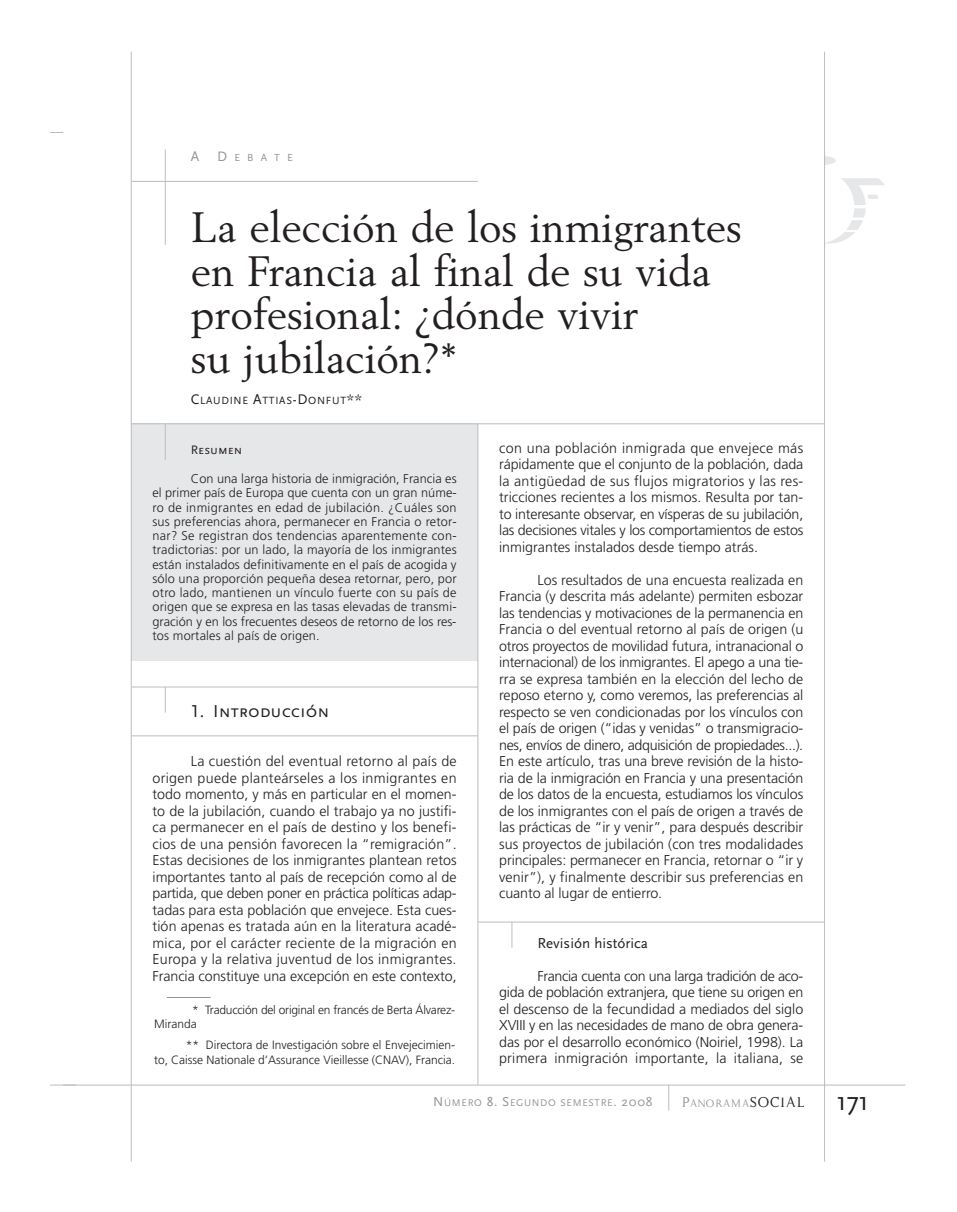
<style>
.page{position:relative;width:957px;height:1212px;background:#fff}
.page>*{position:absolute;margin:0;border:0;box-sizing:border-box;transform-origin:0 0}
.t1{font:42px/43.5px "Berling";color:#231f20}
.t2{font:18px "Scala Sans Caps";color:#231f20}
.t3{font:15px "Scala Sans";color:#231f20}
.t4{font:300 14.25px/16.5px "Frutiger";color:#231f20;text-align:justify}
.t5{font:14.25px "Scala Sans Caps";color:#939598}
.t6{font:300 12.75px/14.2px "Frutiger";letter-spacing:.005em;color:#231f20;text-align:justify}
.t7{font:12.75px "Scala Sans Caps";color:#231f20}
.t8{font:12.3px "Kopy Katt Kut";letter-spacing:.07em;color:#939598}
.t9{font:300 12px/14.4px "Frutiger";color:#231f20;text-align:right}
.t10{font:300 12px/14.4px "Frutiger";letter-spacing:-.02em;color:#231f20}
.t11{font:10.95px "Scala Sans Caps";letter-spacing:.065em;color:#231f20}
.t12{font:10.65px "Scala Sans Caps";letter-spacing:.665em;color:#939598}
.t13{font:10.2px "Scala Sans Caps";letter-spacing:.065em;color:#939598}
.s1{font-size:14.25px}
.s2{font-size:14.55px}
.s3{font-size:13.5px}
.s4{font-family:"Scala Sans";font-size:13.5px}
.s5{font-size:16.5px}
.s6{font-size:16.5px;color:#231f20}
.s7{font-family:"Scala Sans";font-size:27px;color:#231f20}
</style>
<div class="page">
<svg style="left:668px;top:1085px;width:1px;height:25px"></svg>
<hr style="left:63px;top:1084px;width:842px;height:1px;background:#bcbdc0">
<div style="left:131px;top:424px;width:347px;height:237px;background:#e6e7e9"></div>
<svg style="left:825px;top:156px;width:10px;height:9px"></svg>
<svg style="left:825px;top:178px;width:60px;height:66px"></svg>
<hr style="left:131px;top:52px;width:1px;height:1109px;background:#bcbdc0">
<hr style="left:824px;top:52px;width:1px;height:1109px;background:#bcbdc0">
<hr style="left:477px;top:424px;width:1px;height:661px;background:#bcbdc0">
<hr style="left:131px;top:181px;width:347px;height:1px;background:#bcbdc0">
<hr style="left:165px;top:149px;width:1px;height:96px;background:#bcbdc0">
<hr style="left:165px;top:424px;width:1px;height:36px;background:#bcbdc0">
<hr style="left:131px;top:423px;width:693px;height:1px;background:#bcbdc0">
<hr style="left:167px;top:997px;width:44px;height:1px;background:#939598">
<hr style="left:131px;top:686px;width:347px;height:1px;background:#bcbdc0">
<hr style="left:131px;top:735px;width:347px;height:1px;background:#bcbdc0">
<svg style="left:165px;top:687px;width:1px;height:25px"></svg>
<hr style="left:478px;top:921px;width:346px;height:1px;background:#bcbdc0">
<svg style="left:511px;top:922px;width:1px;height:25px"></svg>
<svg style="left:50px;top:132px;width:13px;height:1px"></svg>
<svg style="left:50px;top:1084px;width:26px;height:1px"></svg>
<p class="t5" style="left:191px;top:148px;width:10px">A</p>
<p class="t12" style="left:217px;top:151px;width:77px"><span class="s1">D</span>EBATE</p>
<h1 class="t1" style="left:191px;top:209px;width:552px">La elección de los inmigrantes en Francia al final de su vida profesional: ¿dónde vivir<br>su jubilación?*</h1>
<p class="t11" style="left:191px;top:394px;width:173px"><span class="s2">C</span>LAUDINE <span class="s2">A</span>TTIAS<span class="s2">-D</span>ONFUT<span class="s2">**</span></p>
<p class="t7" style="left:191px;top:442px;width:53px">Resumen</p>
<p class="t6" style="left:152px;top:472px;width:306px;text-indent:38px">Con una larga historia de inmigración, Francia es el primer país de Europa que cuenta con un gran núme&shy;ro de inmigrantes en edad de jubilación. ¿Cuáles son sus preferencias ahora, permanecer en Francia o retor&shy;nar? Se registran dos tendencias aparentemente con&shy;tradictorias: por un lado, la mayoría de los inmigrantes están instalados definitivamente en el país de acogida y sólo una proporción pequeña desea retornar, pero, por otro lado, mantienen un vínculo fuerte con su país de origen que se expresa en las tasas elevadas de transmi&shy;gración y en los frecuentes deseos de retorno de los res&shy;tos mortales al país de origen.</p>
<p class="t2" style="left:191px;top:700px;width:140px">1. Introducción</p>
<p class="t4" style="left:152px;top:754px;width:306px;text-indent:38px">La cuestión del eventual retorno al país de origen puede planteárseles a los inmigrantes en todo momento, y más en particular en el momen&shy;to de la jubilación, cuando el trabajo ya no justifi&shy;ca permanecer en el país de destino y los benefi&shy;cios de una pensión favorecen la “remigración”.<br>Estas decisiones de los inmigrantes plantean retos importantes tanto al país de recepción como al de partida, que deben poner en práctica políticas adap&shy;tadas para esta población que envejece. Esta cues&shy;tión apenas es tratada aún en la literatura acadé&shy;mica, por el carácter reciente de la migración en Europa y la relativa juventud de los inmigrantes.<br>Francia constituye una excepción en este contexto,</p>
<p class="t10" style="left:154px;top:1003px;width:303px;text-indent:38px">* Traducción del original en francés de Berta Álvarez-<br>Miranda</p>
<p class="t9" style="left:154px;top:1039px;width:303px">** Directora de Investigación sobre el Envejecimien-<br>to, Caisse Nationale d’Assurance Vieillesse (CNAV), Francia.</p>
<p class="t4" style="left:499px;top:441px;width:306px">con una población inmigrada que envejece más rápidamente que el conjunto de la población, dada la antigüedad de sus flujos migratorios y las res&shy;tricciones recientes a los mismos. Resulta por tan&shy;to interesante observar, en vísperas de su jubilación, las decisiones vitales y los comportamientos de estos inmigrantes instalados desde tiempo atrás.</p>
<p class="t4" style="left:499px;top:573px;width:306px;text-indent:38px">Los resultados de una encuesta realizada en Francia (y descrita más adelante) permiten esbozar las tendencias y motivaciones de la permanencia en Francia o del eventual retorno al país de origen (u otros proyectos de movilidad futura, intranacional o internacional) de los inmigrantes. El apego a una tie&shy;rra se expresa también en la elección del lecho de reposo eterno y, como veremos, las preferencias al respecto se ven condicionadas por los vínculos con el país de origen (“idas y venidas” o transmigracio&shy;nes, envíos de dinero, adquisición de propiedades...).<br>En este artículo, tras una breve revisión de la histo&shy;ria de la inmigración en Francia y una presentación de los datos de la encuesta, estudiamos los vínculos de los inmigrantes con el país de origen a través de las prácticas de “ir y venir”, para después describir sus proyectos de jubilación (con tres modalidades principales: permanecer en Francia, retornar o “ir y venir”), y finalmente describir sus preferencias en cuanto al lugar de entierro.</p>
<p class="t3" style="left:537px;top:937px;width:112px">Revisión histórica</p>
<p class="t4" style="left:499px;top:969px;width:306px;text-indent:38px">Francia cuenta con una larga tradición de aco&shy;gida de población extranjera, que tiene su origen en el descenso de la fecundidad a mediados del siglo XVIII y en las necesidades de mano de obra genera&shy;das por el desarrollo económico (Noiriel, 1998). La primera inmigración importante, la italiana, se</p>
<p class="t13" style="left:433px;top:1097px;width:221px"><span class="s3">N</span>ÚMERO <span class="s3">8. S</span>EGUNDO SEMESTRE<span class="s3">.</span> <span class="s4">2008</span></p>
<p class="t8" style="left:681px;top:1099px;width:189px"><span class="s5">P</span>ANORAMA<span class="s6">SOCIAL</span> <span class="s7">171</span></p>
</div>
